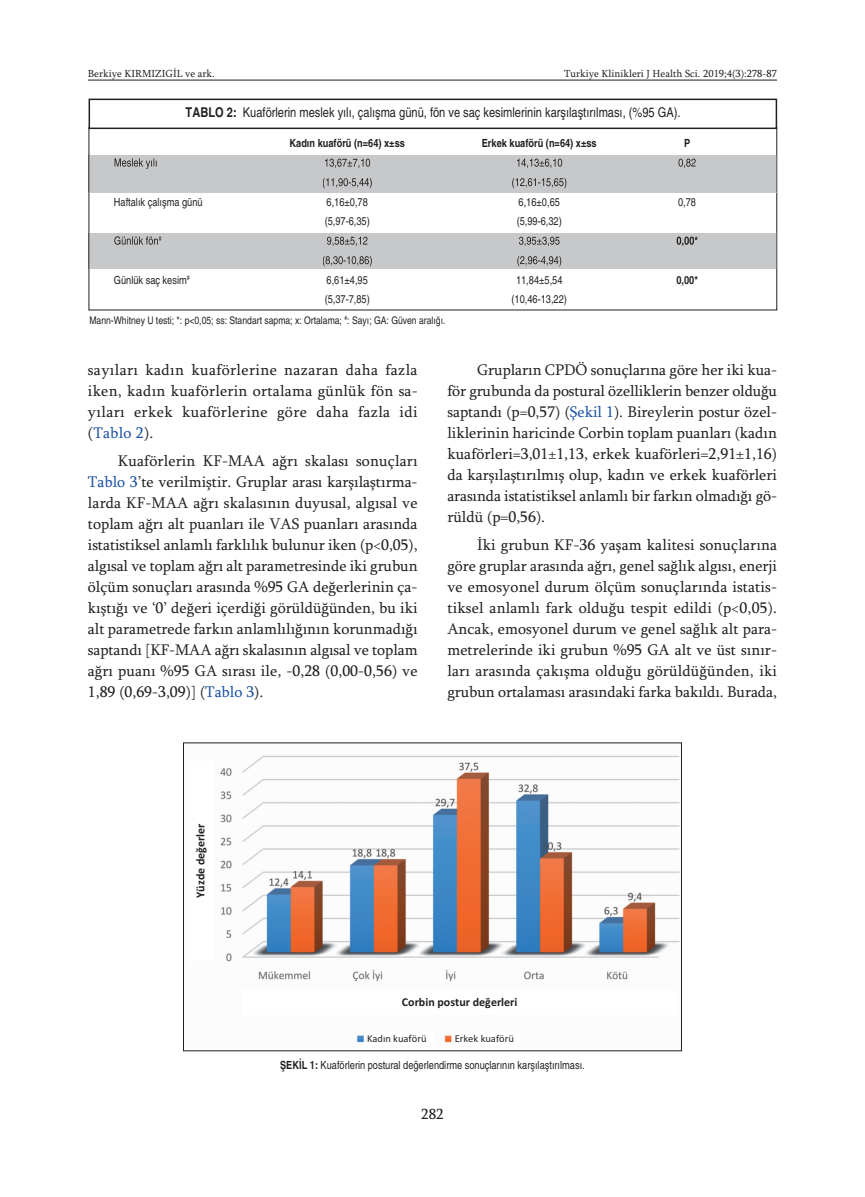
<style>
.page{position:relative;width:865px;height:1197px;background:#fff}
.page>*{position:absolute;margin:0;border:0;box-sizing:border-box;transform-origin:0 0}
.t1{font:15.75px/21px "Sylfaen";letter-spacing:-.005em;color:#231f20;text-align:justify}
.t2{font:15px "Sylfaen";color:#231f20}
.t3{font:condensed 13.5px "Helvetica";color:#231f20}
.t4{font:700 12px "Calibri";color:#231f20}
.t5{font:condensed 11.25px "Helvetica";color:#231f20}
.t6{font:700 condensed 11.25px "Helvetica";color:#231f20}
.t7{font:condensed 10.5px "Helvetica";color:#231f20}
.t8{font:10.5px "Sylfaen";color:#231f20}
.t9{font:10.5px "Calibri";color:#231f20}
.s1{font-weight:700}
.s2{color:#1c52a4}
.s3{font-style:italic}
</style>
<div class="page">
<hr style="left:88px;top:80px;width:689px;height:1px;background:#231f20">
<div style="left:89px;top:99px;width:688px;height:30px;border:2px solid #231f20"></div>
<div style="left:89px;top:155px;width:687px;height:37px;background:#c7c8ca"></div>
<hr style="left:89px;top:155px;width:1px;height:37px;background:#231f20">
<hr style="left:776px;top:155px;width:1px;height:37px;background:#231f20">
<svg style="left:115px;top:158px;width:242px;height:11px"></svg>
<svg style="left:323px;top:178px;width:213px;height:10px"></svg>
<div style="left:89px;top:233px;width:687px;height:36px;background:#c7c8ca"></div>
<hr style="left:89px;top:233px;width:1px;height:36px;background:#231f20">
<hr style="left:776px;top:233px;width:1px;height:36px;background:#231f20">
<svg style="left:114px;top:236px;width:47px;height:9px"></svg>
<svg style="left:327px;top:237px;width:204px;height:9px"></svg>
<svg style="left:676px;top:236px;width:21px;height:10px"></svg>
<svg style="left:323px;top:256px;width:201px;height:10px"></svg>
<img style="left:220px;top:755px;width:460px;height:288px">
<div style="left:183px;top:742px;width:499px;height:309px;border:1px solid #231f20"></div>
<div style="left:242px;top:990px;width:435px;height:25px;background:#fff"></div>
<div style="left:367px;top:1032px;width:66px;height:13px;background:#fff"></div>
<div style="left:455px;top:1032px;width:66px;height:13px;background:#fff"></div>
<p class="t8" style="left:88px;top:67px;width:128px">Berkiye KIRMIZIGİL ve ark.</p>
<p class="t8" style="left:564px;top:67px;width:214px">Turkiye Klinikleri J Health Sci. 2019;4(3):278-87</p>
<p class="t3" style="left:186px;top:104px;width:496px"><span class="s1">TABLO 2:</span> Kuaförlerin meslek yılı, çalışma günü, fön ve saç kesimlerinin karşılaştırılması, (%95 GA).</p>
<p class="t6" style="left:289px;top:136px;width:117px">Kadın kuaförü (n=64) x±ss</p>
<p class="t6" style="left:482px;top:136px;width:116px">Erkek kuaförü (n=64) x±ss</p>
<p class="t6" style="left:684px;top:136px;width:8px">P</p>
<p class="t5" style="left:114px;top:195px;width:90px">Haftalık çalışma günü</p>
<p class="t5" style="left:326px;top:195px;width:43px">6,16±0,78</p>
<p class="t5" style="left:518px;top:195px;width:43px">6,16±0,65</p>
<p class="t5" style="left:678px;top:195px;width:19px">0,78</p>
<p class="t5" style="left:325px;top:214px;width:47px">(5,97-6,35)</p>
<p class="t5" style="left:516px;top:214px;width:47px">(5,99-6,32)</p>
<p class="t5" style="left:114px;top:273px;width:77px">Günlük saç kesim<sup>#</sup></p>
<p class="t5" style="left:326px;top:273px;width:43px">6,61±4,95</p>
<p class="t5" style="left:516px;top:273px;width:48px">11,84±5,54</p>
<p class="t6" style="left:676px;top:273px;width:23px">0,00*</p>
<p class="t5" style="left:325px;top:292px;width:47px">(5,37-7,85)</p>
<p class="t5" style="left:511px;top:292px;width:57px">(10,46-13,22)</p>
<p class="t7" style="left:89px;top:314px;width:357px">Mann-Whitney U testi; *: p&lt;0,05; ss: Standart sapma; x: Ortalama; <sup>#</sup>: Sayı; GA: Güven aralığı.</p>
<p class="t1" style="left:88px;top:359px;width:331px">sayıları kadın kuaförlerine nazaran daha fazla iken, kadın kuaförlerin ortalama günlük fön sa&shy;yıları erkek kuaförlerine göre daha fazla idi (<span class="s2">Tablo 2</span>).</p>
<p class="t1" style="left:88px;top:449px;width:331px;text-indent:30px">Kuaförlerin KF-MAA ağrı skalası sonuçları <span class="s2">Tablo 3</span>’te verilmiştir. Gruplar arası karşılaştırma&shy;larda KF-MAA ağrı skalasının duyusal, algısal ve toplam ağrı alt puanları ile VAS puanları arasında istatistiksel anlamlı farklılık bulunur iken (p&lt;0,05), algısal ve toplam ağrı alt parametresinde iki grubun ölçüm sonuçları arasında %95 GA değerlerinin ça&shy;kıştığı ve ‘0’ değeri içerdiği görüldüğünden, bu iki alt parametrede farkın anlamlılığının korunmadığı saptandı [KF-MAA ağrı skalasının algısal ve toplam ağrı puanı %95 GA sırası ile<span class="s3">,</span>-0,28 (0,00-0,56) ve 1,89 (0,69-3,09)] (<span class="s2">Tablo 3</span>).</p>
<p class="t1" style="left:447px;top:359px;width:331px;text-indent:30px">Grupların CPDÖ sonuçlarına göre her iki kua&shy;för grubunda da postural özelliklerin benzer olduğu saptandı (p=0,57) (<span class="s2">Şekil 1</span>). Bireylerin postur özel&shy;liklerinin haricinde Corbin toplam puanları (kadın kuaförleri=3,01±1,13, erkek kuaförleri=2,91±1,16) da karşılaştırılmış olup, kadın ve erkek kuaförleri arasında istatistiksel anlamlı bir farkın olmadığı gö&shy;rüldü (p=0,56).</p>
<p class="t1" style="left:447px;top:533px;width:331px;text-indent:30px">İki grubun KF-36 yaşam kalitesi sonuçlarına göre gruplar arasında ağrı, genel sağlık algısı, enerji ve emosyonel durum ölçüm sonuçlarında istatis&shy;tiksel anlamlı fark olduğu tespit edildi (p&lt;0,05).<br>Ancak, emosyonel durum ve genel sağlık alt para&shy;metrelerinde iki grubun %95 GA alt ve üst sınır&shy;ları arasında çakışma olduğu görüldüğünden, iki grubun ortalaması arasındaki farka bakıldı. Burada,</p>
<p class="t4" style="left:193px;top:897px;width:76px;rotate:-90deg">Yüzde değerler</p>
<p class="t4" style="left:402px;top:994px;width:117px">Corbin postur değerleri</p>
<p class="t9" style="left:367px;top:1031px;width:61px">Kadın kuaförü</p>
<p class="t9" style="left:455px;top:1031px;width:61px">Erkek kuaförü</p>
<p class="t5" style="left:280px;top:1058px;width:306px"><span class="s1">ŞEKİL 1:</span> Kuaförlerin postural değerlendirme sonuçlarının karşılaştırılması.</p>
<p class="t2" style="left:421px;top:1104px;width:24px">282</p>
</div>
